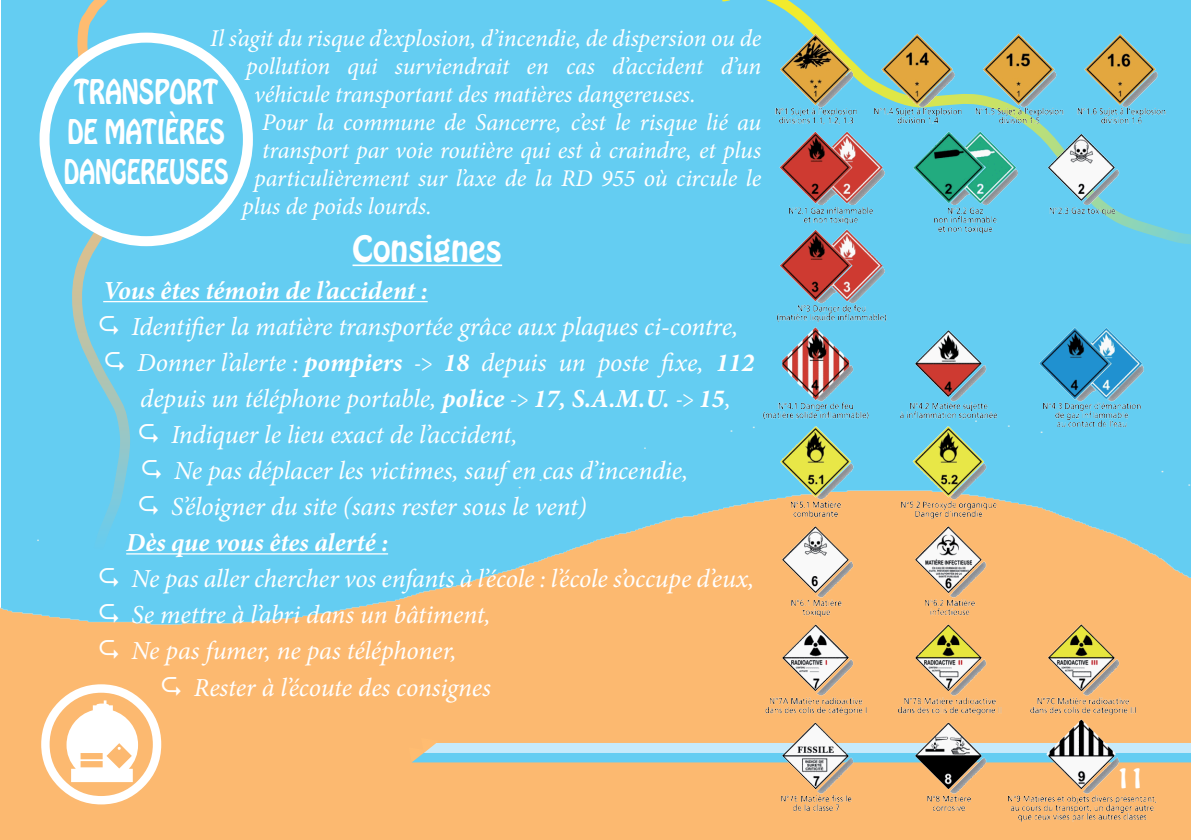
<style>
.page{position:relative;width:1191px;height:840px;background:#fff}
.page>*{position:absolute;margin:0;border:0;box-sizing:border-box;transform-origin:0 0}
.t1{font:120px "Aleagram";color:#fff}
.t2{font:32px "Hobo Std";color:#fff}
.t3{font:30px/40px "Hobo Std";color:#fff;scale:.8 1}
.t4{font:italic 26px "Minion Pro";letter-spacing:-.005em;color:#fff}
.t5{font:italic 700 26px "Minion Pro";letter-spacing:.005em;color:#fff}
.t6{font:italic 24px "Minion Pro";letter-spacing:-.005em;color:#fff}
.t7{font:24px "Hobo Std";color:#fff}
.s1{font-weight:700}
</style>
<div class="page">
<div style="left:1px;top:0;width:1190px;height:806px;background:#64cdf2"></div>
<img style="left:0;top:111px;width:1191px;height:728px">
<div style="left:412px;top:752px;width:779px;height:10px;background:#64cdf2"></div>
<div style="left:424px;top:742px;width:767px;height:10px;background:#c6eafb"></div>
<svg style="left:407px;top:736px;width:32px;height:27px"></svg>
<svg style="left:712px;top:0;width:479px;height:256px"></svg>
<div style="left:45px;top:38px;width:203px;height:203px;background:#64cdf2;border-radius:50%"></div>
<div style="left:40px;top:33px;width:213px;height:213px;border:10px solid #fff;border-radius:50%"></div>
<hr style="left:352px;top:264px;width:150px;height:2px;background:#fff">
<hr style="left:103px;top:301px;width:325px;height:1px;background:#fff">
<hr style="left:126px;top:553px;width:262px;height:1px;background:#fff">
<img style="left:754px;top:16px;width:433px;height:818px">
<svg style="left:70px;top:0;width:62px;height:552px"></svg>
<svg style="left:139px;top:424px;width:19px;height:19px"></svg>
<svg style="left:142px;top:460px;width:19px;height:19px"></svg>
<svg style="left:139px;top:496px;width:19px;height:19px"></svg>
<svg style="left:100px;top:568px;width:18px;height:19px"></svg>
<svg style="left:100px;top:604px;width:18px;height:19px"></svg>
<svg style="left:100px;top:640px;width:18px;height:19px"></svg>
<svg style="left:162px;top:676px;width:19px;height:19px"></svg>
<p class="t6" style="left:210px;top:22px;width:552px">Il s’agit du risque d’explosion, d’incendie, de dispersion ou de</p>
<p class="t6" style="left:246px;top:50px;width:516px">pollution qui surviendrait en cas d’accident d’un</p>
<p class="t6" style="left:254px;top:78px;width:443px">véhicule transportant des matières dangereuses.</p>
<p class="t6" style="left:262px;top:106px;width:500px">Pour la commune de Sancerre, c’est le risque lié au</p>
<p class="t6" style="left:262px;top:134px;width:500px">transport par voie routière qui est à craindre, et plus</p>
<p class="t6" style="left:254px;top:162px;width:508px">particulièrement sur l’axe de la RD 955 où circule le</p>
<p class="t6" style="left:242px;top:190px;width:191px">plus de poids lourds.</p>
<p class="t2" style="left:352px;top:227px;width:151px">CONSIGNES</p>
<p class="t5" style="left:103px;top:272px;width:326px">Vous êtes témoin de l’accident :</p>
<p class="t4" style="left:132px;top:309px;width:608px">Identifier la matière transportée grâce aux plaques ci-contre,</p>
<p class="t4" style="left:137px;top:345px;width:618px">Donner l’alerte : <span class="s1">pompiers</span> -&gt; <span class="s1">18</span> depuis un poste fixe, <span class="s1">112</span></p>
<p class="t4" style="left:140px;top:381px;width:592px">depuis un téléphone portable, <span class="s1">police</span> -&gt; <span class="s1">17, S.A.M.U.</span> -&gt; <span class="s1">15</span>,</p>
<p class="t4" style="left:171px;top:417px;width:348px">Indiquer le lieu exact de l’accident,</p>
<p class="t4" style="left:174px;top:453px;width:516px">Ne pas déplacer les victimes, sauf en cas d’incendie,</p>
<p class="t4" style="left:171px;top:489px;width:417px">S’éloigner du site (sans rester sous le vent)</p>
<p class="t5" style="left:126px;top:524px;width:263px">Dès que vous êtes alerté :</p>
<p class="t4" style="left:132px;top:561px;width:624px">Ne pas aller chercher vos enfants à l’école : l’école s’occupe d’eux,</p>
<p class="t4" style="left:132px;top:597px;width:361px">Se mettre à l’abri dans un bâtiment,</p>
<p class="t4" style="left:132px;top:633px;width:326px">Ne pas fumer, ne pas téléphoner,</p>
<p class="t4" style="left:194px;top:669px;width:298px">Rester à l’écoute des consignes</p>
<p class="t3" style="left:64px;top:72px;width:203px;text-indent:10px">TRANSPORT<br>DE MATIÈRES<br>DANGEREUSES</p>
<h1 class="t1" style="left:41px;top:683px;width:121px">w</h1>
<p class="t7" style="left:1116px;top:761px;width:29px">11</p>
</div>
